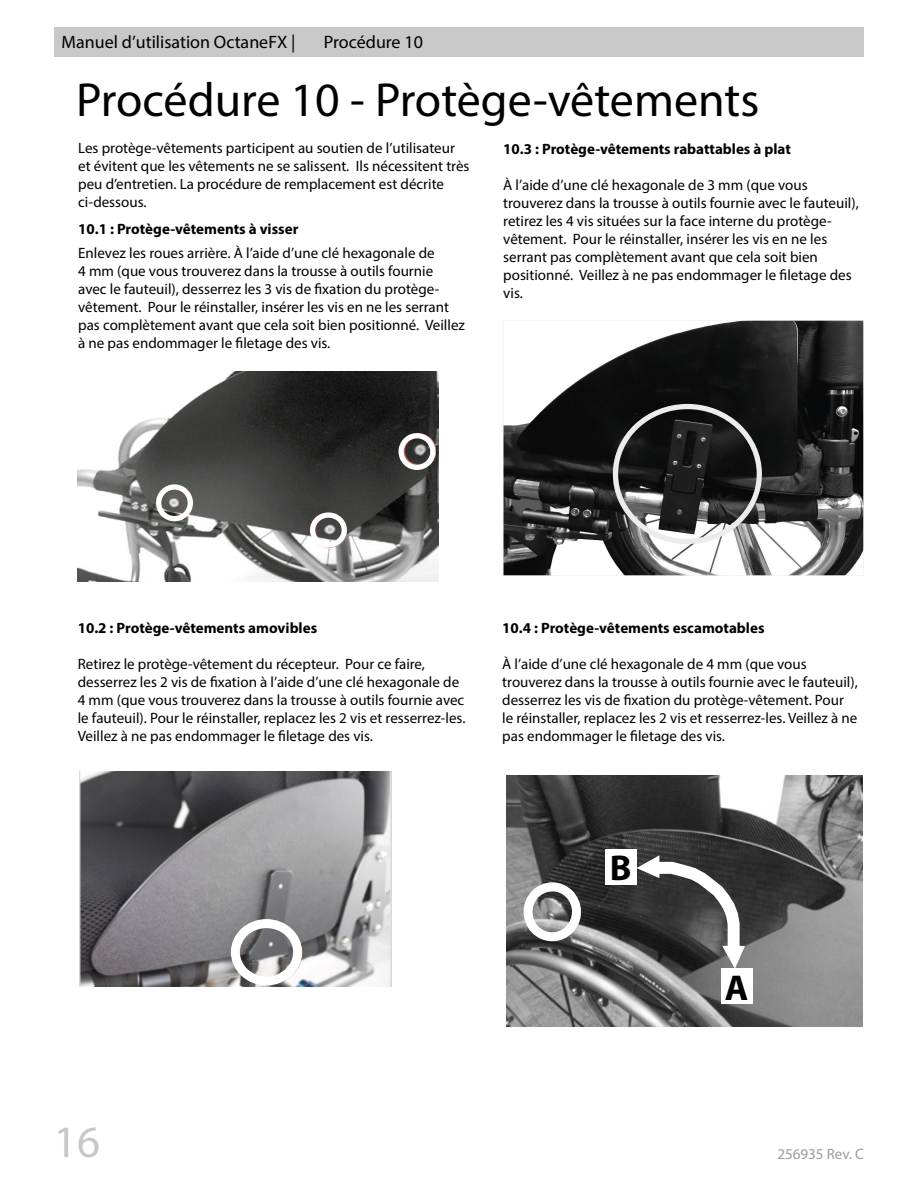
<style>
.page{position:relative;width:918px;height:1188px;background:#fff}
.page>*{position:absolute;margin:0;border:0;box-sizing:border-box;transform-origin:0 0}
.t1{font:48px "Myriad Pro";color:#000}
.t2{font:45px "Myriad Pro";color:#c9c8c8}
.t3{font:700 36px "Myriad Pro";color:#000}
.t4{font:18px "Myriad Pro";color:#000}
.t5{font:15px/18px "Myriad Pro";color:#000}
.t6{font:700 15px "Myriad Pro";color:#000}
.t7{font:15px "Myriad Pro";color:#9b9b9a}
</style>
<div class="page">
<div style="left:54px;top:27px;width:810px;height:29px;background:#c9c8c8"></div>
<img style="left:78px;top:372px;width:360px;height:210px">
<svg style="left:156px;top:484px;width:37px;height:37px"></svg>
<svg style="left:310px;top:512px;width:37px;height:36px"></svg>
<svg style="left:399px;top:433px;width:36px;height:37px"></svg>
<svg style="left:503px;top:320px;width:361px;height:256px"></svg>
<svg style="left:613px;top:404px;width:149px;height:140px;background:#484848"></svg>
<img style="left:80px;top:771px;width:311px;height:216px">
<svg style="left:231px;top:919px;width:71px;height:66px"></svg>
<img style="left:506px;top:775px;width:357px;height:251px">
<svg style="left:524px;top:882px;width:57px;height:59px"></svg>
<div style="left:605px;top:849px;width:32px;height:36px;background:#fff"></div>
<div style="left:721px;top:968px;width:32px;height:36px;background:#fff"></div>
<svg style="left:637px;top:855px;width:108px;height:114px"></svg>
<p class="t4" style="left:62px;top:33px;width:235px">Manuel d’utilisation OctaneFX |</p>
<p class="t4" style="left:324px;top:33px;width:100px">Procédure 10</p>
<h1 class="t1" style="left:76px;top:76px;width:685px">Procédure 10 - Protège-vêtements</h1>
<p class="t5" style="left:78px;top:139px;width:393px">Les protège-vêtements participent au soutien de l’utilisateur et évitent que les vêtements ne se salissent. Ils nécessitent très peu d’entretien. La procédure de remplacement est décrite ci-dessous.</p>
<p class="t6" style="left:78px;top:223px;width:222px">10.1 : Protège-vêtements à visser</p>
<p class="t5" style="left:78px;top:245px;width:388px">Enlevez les roues arrière. À l’aide d’une clé hexagonale de<br>4 mm (que vous trouverez dans la trousse à outils fournie avec le fauteuil), desserrez les 3 vis de fixation du protège&shy;vêtement. Pour le réinstaller, insérer les vis en ne les serrant pas complètement avant que cela soit bien positionné. Veillez à ne pas endommager le filetage des vis.</p>
<p class="t6" style="left:503px;top:143px;width:289px">10.3 : Protège-vêtements rabattables à plat</p>
<p class="t5" style="left:503px;top:176px;width:357px">À l’aide d’une clé hexagonale de 3 mm (que vous trouverez dans la trousse à outils fournie avec le fauteuil), retirez les 4 vis situées sur la face interne du protège&shy;vêtement. Pour le réinstaller, insérer les vis en ne les serrant pas complètement avant que cela soit bien positionné. Veillez à ne pas endommager le filetage des vis.</p>
<p class="t6" style="left:78px;top:623px;width:241px">10.2 : Protège-vêtements amovibles</p>
<p class="t5" style="left:78px;top:656px;width:389px">Retirez le protège-vêtement du récepteur. Pour ce faire, desserrez les 2 vis de fixation à l’aide d’une clé hexagonale de 4 mm (que vous trouverez dans la trousse à outils fournie avec le fauteuil). Pour le réinstaller, replacez les 2 vis et resserrez-les.<br>Veillez à ne pas endommager le filetage des vis.</p>
<p class="t6" style="left:502px;top:623px;width:264px">10.4 : Protège-vêtements escamotables</p>
<p class="t5" style="left:502px;top:656px;width:357px">À l’aide d’une clé hexagonale de 4 mm (que vous trouverez dans la trousse à outils fournie avec le fauteuil), desserrez les vis de fixation du protège-vêtement. Pour le réinstaller, replacez les 2 vis et resserrez-les. Veillez à ne pas endommager le filetage des vis.</p>
<h3 class="t3" style="left:610px;top:854px;width:23px">B</h3>
<h3 class="t3" style="left:725px;top:974px;width:25px">A</h3>
<h2 class="t2" style="left:54px;top:1120px;width:48px">16</h2>
<p class="t7" style="left:777px;top:1146px;width:88px">256935 Rev. C</p>
</div>
